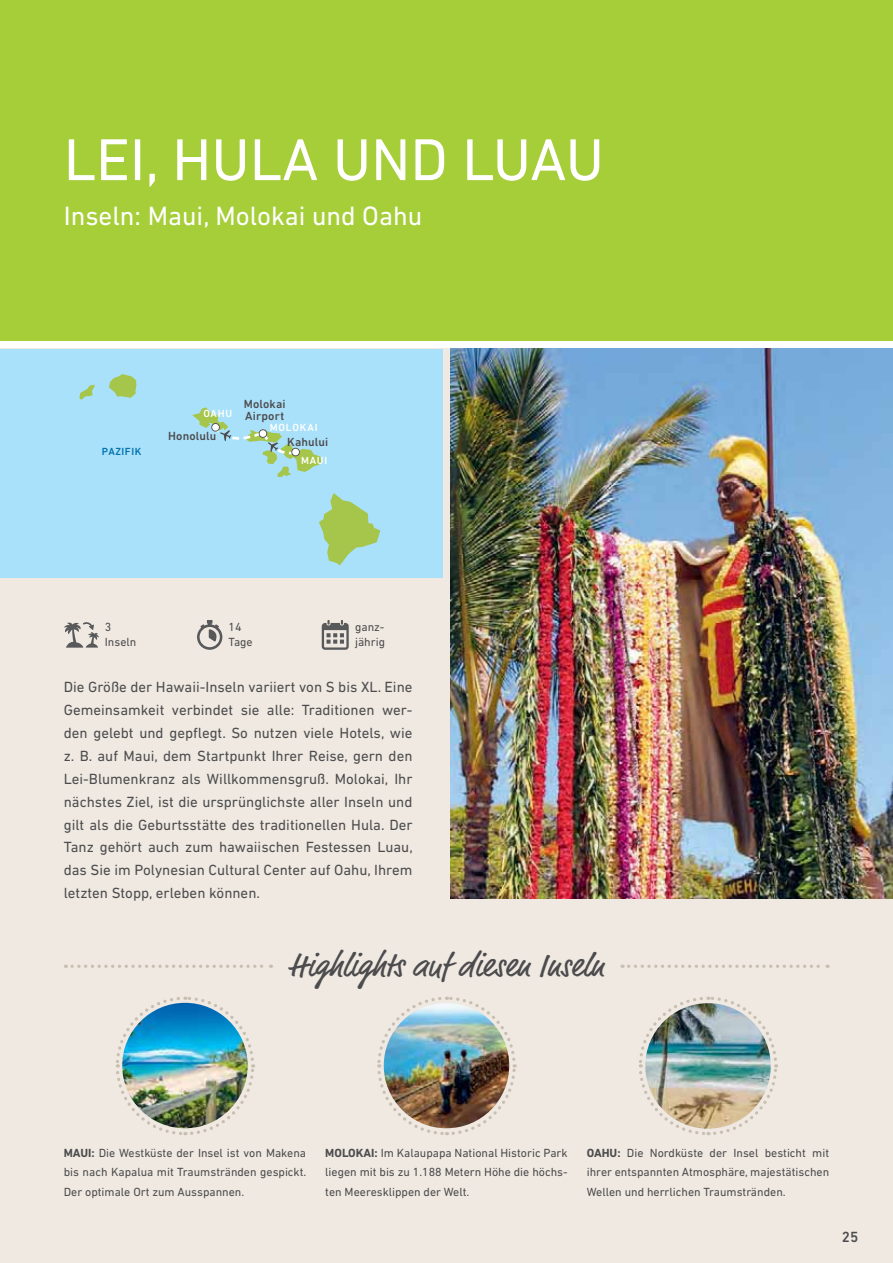
<style>
.page{position:relative;width:893px;height:1263px;background:#fff}
.page>*{position:absolute;margin:0;border:0;box-sizing:border-box;transform-origin:0 0}
.t1{font:60px "DIN Next LT Pro";color:#fff}
.t2{font:33px "Market Pro";color:#4c4c4e}
.t3{font:27px "DIN Next LT Pro";color:#fff}
.t4{font:15px/23px "DIN Next LT Pro";color:#4c4c4e;text-align:justify}
.t5{font:500 15px "DIN Next LT Pro";color:#4c4c4e}
.t6{font:12px/19.5px "DIN Next LT Pro";color:#4c4c4e}
.t7{font:500 12px/12px "DIN Next LT Pro";letter-spacing:.01em;color:#4c4c4e}
.t8{font:500 10.5px "DIN Next LT Pro";letter-spacing:.075em;color:#fff}
.t9{font:500 10.5px "DIN Next LT Pro";letter-spacing:.05em;color:#0071ad}
.s1{font-weight:700}
</style>
<div class="page">
<div style="left:0;top:349px;width:893px;height:914px;background:#f0e9e1"></div>
<div style="left:0;top:0;width:893px;height:340px;background:#a6ce39"></div>
<svg style="left:629px;top:964px;width:199px;height:4px"></svg>
<svg style="left:72px;top:964px;width:199px;height:4px"></svg>
<svg style="left:116px;top:996px;width:139px;height:140px"></svg>
<svg style="left:377px;top:996px;width:140px;height:139px"></svg>
<svg style="left:639px;top:996px;width:139px;height:140px"></svg>
<div style="left:0;top:349px;width:442px;height:229px;background:#aae1fa"></div>
<svg style="left:109px;top:374px;width:27px;height:24px"></svg>
<svg style="left:79px;top:385px;width:16px;height:15px"></svg>
<svg style="left:319px;top:493px;width:61px;height:72px"></svg>
<svg style="left:192px;top:407px;width:129px;height:70px"></svg>
<img style="left:384px;top:1003px;width:125px;height:125px;border-radius:50%">
<img style="left:645px;top:1003px;width:126px;height:126px;border-radius:50%">
<img style="left:122px;top:1003px;width:126px;height:125px;border-radius:50%">
<img style="left:451px;top:349px;width:442px;height:549px">
<svg style="left:64px;top:622px;width:35px;height:26px"></svg>
<svg style="left:197px;top:620px;width:25px;height:30px"></svg>
<svg style="left:322px;top:620px;width:27px;height:30px"></svg>
<h1 class="t1" style="left:64px;top:137px;width:542px">LEI, HULA UND LUAU</h1>
<h3 class="t3" style="left:64px;top:206px;width:360px">Inseln: Maui, Molokai und Oahu</h3>
<p class="t9" style="left:102px;top:448px;width:41px">PAZIFIK</p>
<p class="t8" style="left:203px;top:410px;width:31px">OAHU</p>
<p class="t7" style="left:168px;top:431px;width:50px">Honolulu</p>
<p class="t7" style="left:244px;top:400px;width:43px">Molokai<br>Airport</p>
<p class="t8" style="left:270px;top:423px;width:49px">MOLOKAI</p>
<p class="t7" style="left:287px;top:437px;width:42px">Kahului</p>
<p class="t8" style="left:301px;top:456px;width:28px">MAUI</p>
<p class="t6" style="left:105px;top:621px;width:33px;line-height:15px">3<br>Inseln</p>
<p class="t6" style="left:228px;top:621px;width:26px;line-height:15px">14<br>Tage</p>
<p class="t6" style="left:355px;top:621px;width:31px;line-height:15px">ganz&shy;jährig</p>
<p class="t4" style="left:64px;top:677px;width:351px">Die Größe der Hawaii-Inseln variiert von S bis XL. Eine Gemeinsamkeit verbindet sie alle: Traditionen wer&shy;den gelebt und gepflegt. So nutzen viele Hotels, wie z. B. auf Maui, dem Startpunkt Ihrer Reise, gern den Lei-Blumenkranz als Willkommensgruß. Molokai, Ihr nächstes Ziel, ist die ursprünglichste aller Inseln und gilt als die Geburtsstätte des traditionellen Hula. Der Tanz gehört auch zum hawaiischen Festessen Luau, das Sie im Polynesian Cultural Center auf Oahu, Ihrem letzten Stopp, erleben können.</p>
<h2 class="t2" style="left:289px;top:952px;width:317px">Highlights auf diesen Inseln</h2>
<p class="t6" style="left:64px;top:1144px;width:244px;text-align:justify"><span class="s1">MAUI:</span> Die Westküste der Insel ist von Makena bis nach Kapalua mit Traumstränden gespickt.<br>Der optimale Ort zum Ausspannen.</p>
<p class="t6" style="left:325px;top:1144px;width:244px;text-align:justify"><span class="s1">MOLOKAI:</span> Im Kalaupapa National Historic Park liegen mit bis zu 1.188 Metern Höhe die höchs&shy;ten Meeresklippen der Welt.</p>
<p class="t6" style="left:587px;top:1144px;width:244px;text-align:justify"><span class="s1">OAHU:</span> Die Nordküste der Insel besticht mit ihrer entspannten Atmosphäre, majestätischen Wellen und herrlichen Traumstränden.</p>
<p class="t5" style="left:842px;top:1231px;width:18px">25</p>
</div>
